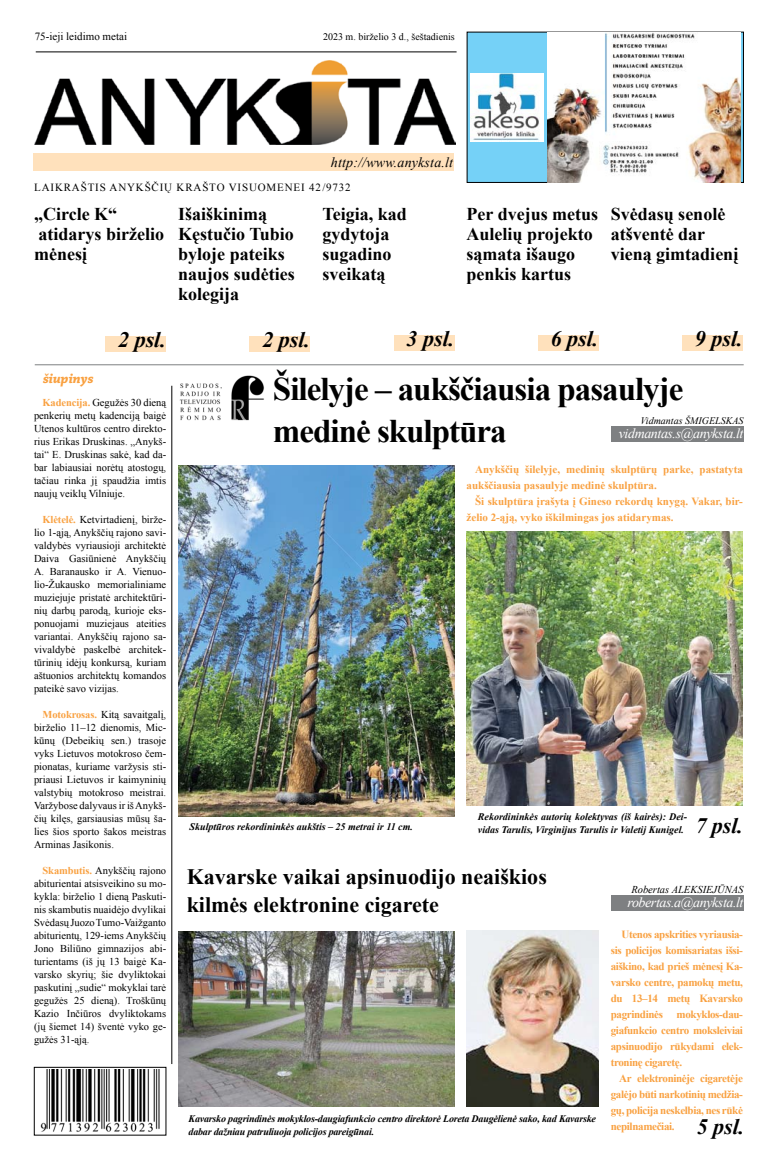
<style>
.page{position:relative;width:777px;height:1168px;background:#fff}
.page>*{position:absolute;margin:0;border:0;box-sizing:border-box;transform-origin:0 0}
.t1{font:700 33px/42px "Times New Roman";letter-spacing:-.03em;color:#000}
.t2{font:700 22px/28px "Times New Roman";color:#000}
.t3{font:italic 700 22px "Times New Roman";color:#000}
.t4{font:700 18px/20px "Times New Roman";color:#000}
.t5{font:italic 14px "Times New Roman";letter-spacing:-.03em;color:#fff}
.t6{font:italic 14px "Times New Roman";letter-spacing:.01em;color:#000}
.t7{font:italic 700 14px "Chaparral Pro";color:#f9a141}
.t8{font:700 11px/16px "Times New Roman";color:#f9a141;text-align:justify}
.t9{font:11px "Times New Roman";letter-spacing:.075em;color:#000}
.t10{font:11px "Times New Roman";color:#000}
.t11{font:10.5px/13px "Times New Roman";color:#000;text-align:justify}
.t12{font:italic 10.5px "Times New Roman";color:#000}
.t13{font:italic 700 10px "Times New Roman";color:#000}
.t14{font:italic 700 10px/13px "Times New Roman";letter-spacing:-.02em;color:#000}
.t15{font:10px "Times New Roman";color:#000}
.t16{font:italic 10px "Times New Roman";color:#000}
.s1{font-weight:700;color:#f9a141}
</style>
<div class="page">
<div style="left:682px;top:336px;width:61px;height:15px;background:#ffe1bc"></div>
<div style="left:538px;top:336px;width:61px;height:15px;background:#ffe1bc"></div>
<hr style="left:35px;top:364px;width:708px;height:1px;background:#7e8082">
<hr style="left:36px;top:52px;width:420px;height:1px;background:#000">
<div style="left:34px;top:1067px;width:132px;height:68px;border:1px solid #000"></div>
<img style="left:40px;top:1069px;width:120px;height:63px">
<div style="left:34px;top:153px;width:420px;height:17px;background:#ffe1bc"></div>
<img style="left:35px;top:61px;width:420px;height:84px">
<hr style="left:171px;top:386px;width:1px;height:678px;background:#000">
<img style="left:179px;top:375px;width:85px;height:46px">
<div style="left:249px;top:337px;width:61px;height:15px;background:#ffe1bc"></div>
<div style="left:105px;top:336px;width:61px;height:16px;background:#ffe1bc"></div>
<div style="left:393px;top:336px;width:61px;height:15px;background:#ffe1bc"></div>
<div style="left:467px;top:32px;width:276px;height:150px;background:#75d1f7"></div>
<div style="left:466px;top:32px;width:278px;height:151px;border:1px solid #000"></div>
<img style="left:470px;top:74px;width:74px;height:67px">
<img style="left:547px;top:32px;width:193px;height:150px">
<div style="left:611px;top:895px;width:132px;height:15px;background:#7e8082"></div>
<img style="left:178px;top:931px;width:276px;height:175px">
<img style="left:178px;top:466px;width:276px;height:350px">
<img style="left:466px;top:931px;width:133px;height:175px">
<img style="left:466px;top:532px;width:277px;height:273px">
<div style="left:611px;top:426px;width:132px;height:15px;background:#7e8082"></div>
<p class="t10" style="left:35px;top:29px;width:94px">75-ieji leidimo metai</p>
<p class="t15" style="left:323px;top:30px;width:133px">2023 m. birželio 3 d., šeštadienis</p>
<h3 class="t6" style="left:331px;top:153px;width:124px">http://www.anyksta.lt</h3>
<p class="t9" style="left:34px;top:180px;width:318px">LAIKRAŠTIS ANYKŠČIŲ KRAŠTO VISUOMENEI 42/9732</p>
<h3 class="t4" style="left:34px;top:203px;width:131px">„Circle K“ atidarys birželio mėnesį</h3>
<h3 class="t4" style="left:178px;top:203px;width:118px">Išaiškinimą<br>Kęstučio Tubio byloje pateiks naujos sudėties kolegija</h3>
<h3 class="t4" style="left:322px;top:204px;width:86px">Teigia, kad gydytoja sugadino sveikatą</h3>
<h2 class="t3" style="left:118px;top:324px;width:49px">2 psl.</h2>
<h2 class="t3" style="left:262px;top:324px;width:49px">2 psl.</h2>
<h2 class="t3" style="left:406px;top:323px;width:49px">3 psl.</h2>
<h3 class="t4" style="left:466px;top:203px;width:133px">Per dvejus metus<br>Aulelių projekto sąmata išaugo penkis kartus</h3>
<h3 class="t4" style="left:611px;top:203px;width:129px">Svėdasų senolė atšventė dar vieną gimtadienį</h3>
<h2 class="t3" style="left:551px;top:323px;width:49px">6 psl.</h2>
<h2 class="t3" style="left:695px;top:323px;width:49px">9 psl.</h2>
<h3 class="t7" style="left:43px;top:371px;width:52px">šiupinys</h3>
<p class="t11" style="left:34px;top:396px;width:134px;text-indent:9px"><span class="s1">Kadencija.</span> Gegužės 30 dieną penkerių metų kadenciją baigė Utenos kultūros centro direkto&shy;rius Erikas Druskinas. „Anykš&shy;tai“ E. Druskinas sakė, kad da&shy;bar labiausiai norėtų atostogų, tačiau rinka jį spaudžia imtis naujų veiklų Vilniuje.</p>
<p class="t11" style="left:34px;top:513px;width:134px;text-indent:9px"><span class="s1">Klėtelė.</span> Ketvirtadienį, birže&shy;lio 1-ąją, Anykščių rajono savi&shy;valdybės vyriausioji architektė Daiva Gasiūnienė Anykščių A. Baranausko ir A. Vienuo&shy;lio-Žukausko memorialiniame muziejuje pristatė architektūri&shy;nių darbų parodą, kurioje eks&shy;ponuojami muziejaus ateities variantai. Anykščių rajono sa&shy;vivaldybė paskelbė architek&shy;tūrinių idėjų konkursą, kuriam aštuonios architektų komandos pateikė savo vizijas.</p>
<p class="t11" style="left:34px;top:708px;width:134px;text-indent:9px"><span class="s1">Motokrosas.</span> Kitą savaitgalį, birželio 11–12 dienomis, Mic&shy;kūnų (Debeikių sen.) trasoje vyks Lietuvos motokroso čem&shy;pionatas, kuriame varžysis sti&shy;priausi Lietuvos ir kaimyninių valstybių motokroso meistrai.<br>Varžybose dalyvaus ir iš Anykš&shy;čių kilęs, garsiausias mūsų ša&shy;lies šios sporto šakos meistras Arminas Jasikonis.</p>
<p class="t11" style="left:34px;top:864px;width:134px;text-indent:9px"><span class="s1">Skambutis.</span> Anykščių rajono abiturientai atsisveikino su mo&shy;kykla: birželio 1 dieną Paskuti&shy;nis skambutis nuaidėjo dvylikai Svėdasų Juozo Tumo-Vaižganto abiturientų, 129-iems Anykščių Jono Biliūno gimnazijos abi&shy;turientams (iš jų 13 baigė Ka&shy;varsko skyrių; šie dvyliktokai paskutinį „sudie“ mokyklai tarė gegužės 25 dieną). Troškūnų Kazio Inčiūros dvyliktokams (jų šiemet 14) šventė vyko ge&shy;gužės 31-ąją.</p>
<h1 class="t1" style="left:273px;top:367px;width:412px">Šilelyje – aukščiausia pasaulyje medinė skulptūra</h1>
<p class="t8" style="left:466px;top:461px;width:278px;text-indent:9px">Anykščių šilelyje, medinių skulptūrų parke, pastatyta aukščiausia pasaulyje medinė skulptūra.</p>
<p class="t8" style="left:466px;top:493px;width:278px;text-indent:9px">Ši skulptūra įrašyta į Gineso rekordų knygą. Vakar, bir&shy;želio 2-ąją, vyko iškilmingas jos atidarymas.</p>
<p class="t16" style="left:640px;top:414px;width:104px">Vidmantas ŠMIGELSKAS</p>
<h3 class="t5" style="left:619px;top:423px;width:126px">vidmantas.s@anyksta.lt</h3>
<p class="t13" style="left:478px;top:810px;width:211px">Rekordininkės autorių kolektyvas (iš kairės): Dei-</p>
<p class="t13" style="left:189px;top:820px;width:225px">Skulptūros rekordininkės aukštis – 25 metrai ir 11 cm.</p>
<p class="t13" style="left:478px;top:823px;width:208px">vidas Tarulis, Virginijus Tarulis ir Valetij Kunigel.</p>
<h2 class="t3" style="left:695px;top:810px;width:49px">7 psl.</h2>
<h2 class="t2" style="left:187px;top:862px;width:362px">Kavarske vaikai apsinuodijo neaiškios kilmės elektronine cigarete</h2>
<p class="t14" style="left:188px;top:1112px;width:409px">Kavarsko pagrindinės mokyklos-daugiafunkcio centro direktorė Loreta Daugėlienė sako, kad Kavarske dabar dažniau patruliuoja policijos pareigūnai.</p>
<p class="t12" style="left:631px;top:882px;width:114px">Robertas Aleksiejūnas</p>
<h3 class="t5" style="left:627px;top:892px;width:117px">robertas.a@anyksta.lt</h3>
<p class="t8" style="left:611px;top:926px;width:134px;text-indent:11px">Utenos apskrities vyriausia&shy;sis policijos komisariatas išsi&shy;aiškino, kad prieš mėnesį Ka&shy;varsko centre, pamokų metu, du 13–14 metų Kavarsko pagrindinės mokyklos-dau&shy;giafunkcio centro moksleiviai apsinuodijo rūkydami elek&shy;troninę cigaretę.</p>
<p class="t8" style="left:611px;top:1070px;width:134px;text-indent:9px">Ar elektroninėje cigaretėje galėjo būti narkotinių medžia&shy;gų, policija neskelbia, nes rūkė nepilnamečiai.</p>
<h2 class="t3" style="left:697px;top:1111px;width:49px">5 psl.</h2>
</div>
